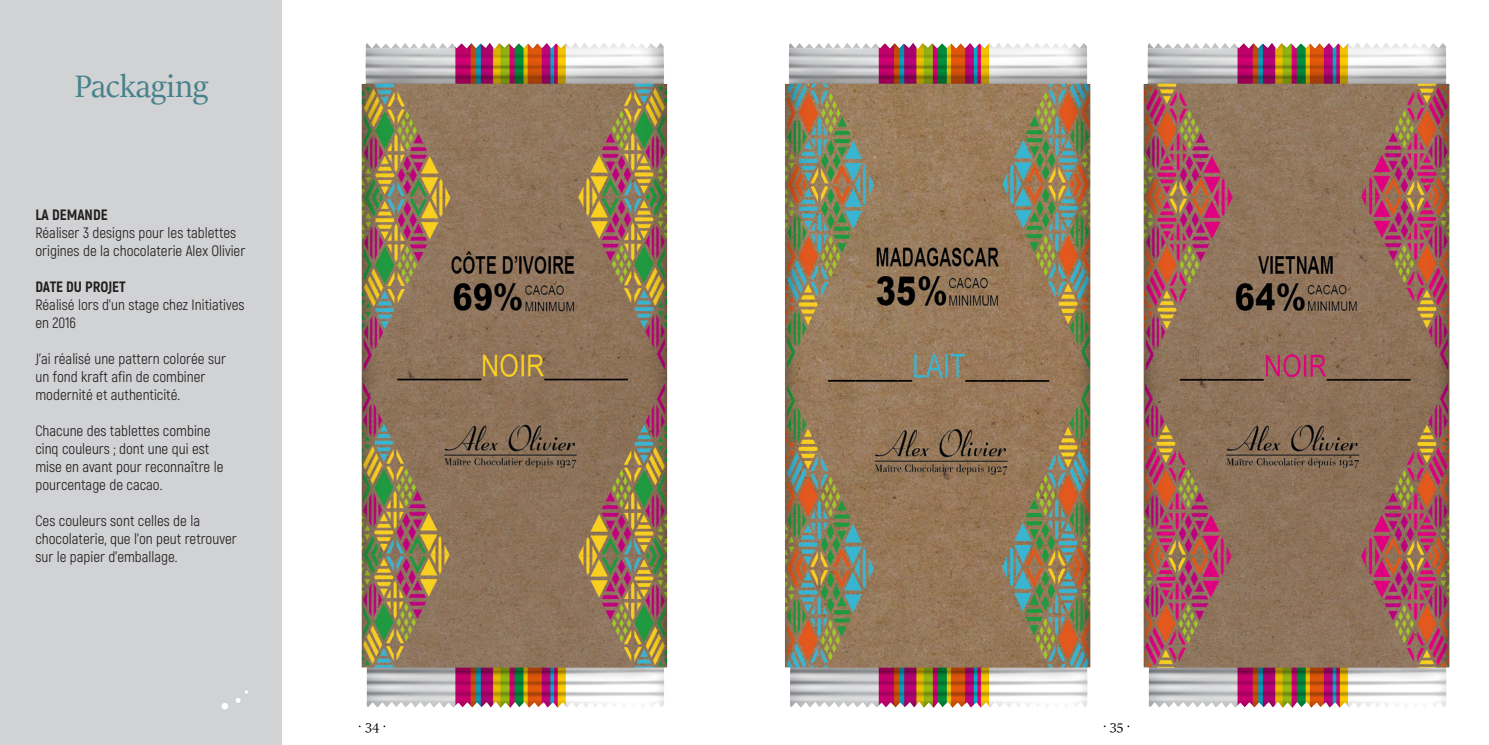
<style>
.page{position:relative;width:1489px;height:745px;background:#fff}
.page>*{position:absolute;margin:0;border:0;box-sizing:border-box;transform-origin:0 0}
.t1{font:35px "Sitka Banner";color:#46828c}
.t2{font:15px/18px "Akrobat";color:#231f20}
.t3{font:800 15px "Akrobat";color:#231f20}
.t4{font:15px "Sitka Banner";color:#000}
</style>
<div class="page">
<div style="left:0;top:0;width:282px;height:744px;background:#d1d2d4"></div>
<div style="left:221px;top:702px;width:7px;height:7px;background:#fff;border-radius:50%"></div>
<svg style="left:236px;top:690px;width:12px;height:12px"></svg>
<img style="left:1143px;top:43px;width:307px;height:665px">
<img style="left:361px;top:43px;width:307px;height:665px">
<img style="left:784px;top:43px;width:307px;height:665px">
<p class="t1" style="left:75px;top:62px;width:135px">Packaging</p>
<p class="t3" style="left:35px;top:205px;width:74px">LA DEMANDE</p>
<p class="t2" style="left:35px;top:223px;width:211px">Réaliser 3 designs pour les tablettes origines de la chocolaterie Alex Olivier</p>
<p class="t3" style="left:35px;top:277px;width:92px">DATE DU PROJET</p>
<p class="t2" style="left:35px;top:295px;width:210px">Réalisé lors d’un stage chez Initiatives en 2016</p>
<p class="t2" style="left:35px;top:349px;width:192px">J’ai réalisé une pattern colorée sur un fond kraft afin de combiner modernité et authenticité.</p>
<p class="t2" style="left:35px;top:421px;width:189px">Chacune des tablettes combine cinq couleurs ; dont une qui est mise en avant pour reconnaître le pourcentage de cacao.</p>
<p class="t2" style="left:35px;top:511px;width:203px">Ces couleurs sont celles de la chocolaterie, que l’on peut retrouver sur le papier d’emballage.</p>
<p class="t4" style="left:358px;top:714px;width:30px">· 34 ·</p>
<p class="t4" style="left:1102px;top:714px;width:29px">· 35 ·</p>
</div>
